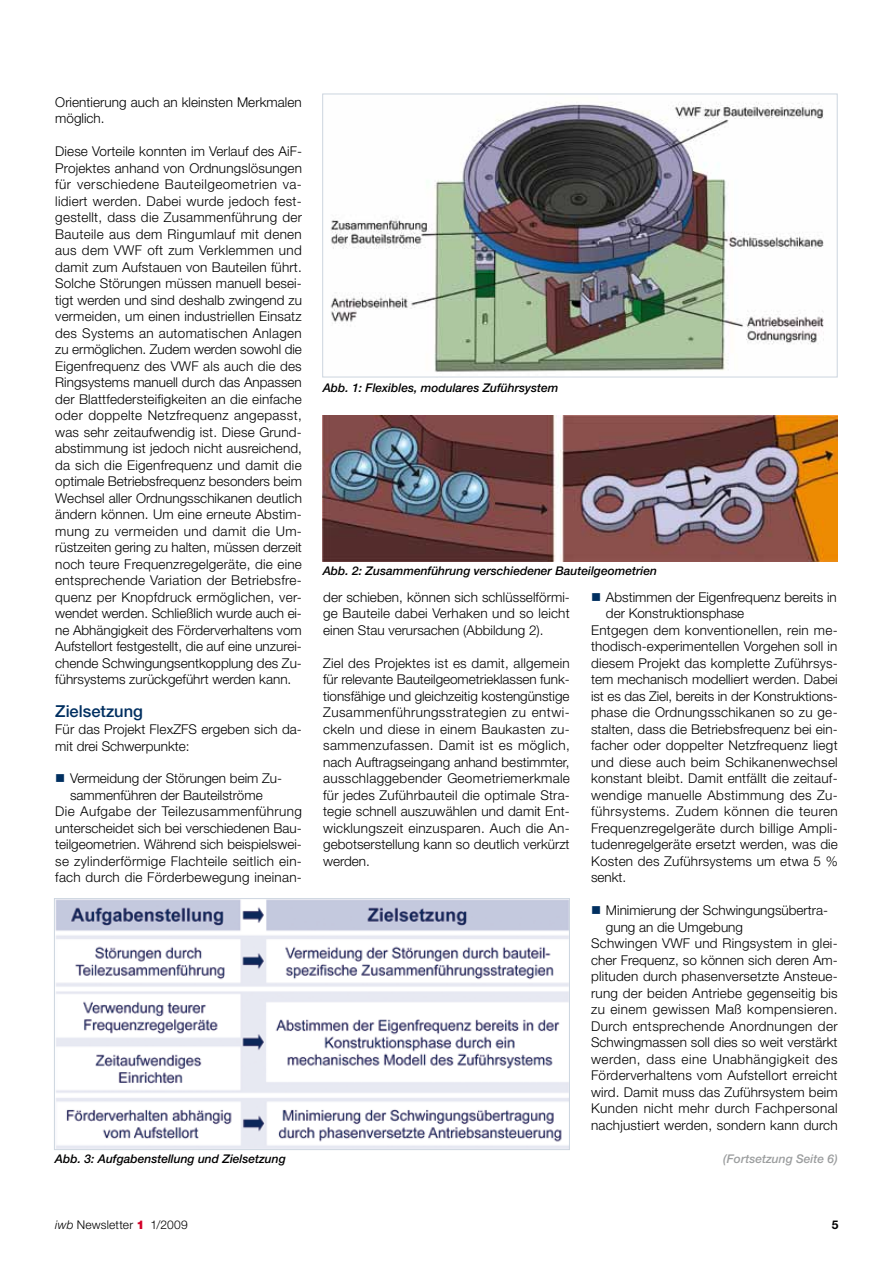
<style>
.page{position:relative;width:893px;height:1263px;background:#fff}
.page>*{position:absolute;margin:0;border:0;box-sizing:border-box;transform-origin:0 0}
.t1{font:500 16.5px "Helvetica Neue LT Std";color:#002f60}
.t2{font:300 13.5px/16.5px "Helvetica Neue LT Std";letter-spacing:.01em;color:#000;text-align:justify}
.t3{font:300 13.5px "Helvetica Neue LT Std";letter-spacing:.03em;color:#000}
.t4{font:300 13.5px "Helvetica Neue LT Std";letter-spacing:.035em;color:#000}
.t5{font:italic 500 12px "Helvetica Neue LT Std";color:#000}
.t6{font:300 12px "Helvetica Neue LT Std";letter-spacing:.015em;color:#000}
.t7{font:italic 500 12px "Helvetica Neue LT Std";color:#9c9e9f}
.t8{font:700 12px "Helvetica Neue LT Std";color:#000}
.s1{color:#002f60}
.s2{font-style:italic}
.s3{font-weight:900;color:#d40028}
</style>
<div class="page">
<img style="left:330px;top:102px;width:494px;height:270px">
<div style="left:322px;top:94px;width:516px;height:283px;border:1px solid #ccd5df"></div>
<img style="left:323px;top:416px;width:514px;height:145px">
<img style="left:56px;top:900px;width:512px;height:248px">
<div style="left:54px;top:898px;width:516px;height:252px;border:1px solid #ccd5df"></div>
<p class="t2" style="left:55px;top:94px;width:248px">Orientierung auch an kleinsten Merkmalen möglich.</p>
<p class="t2" style="left:55px;top:143px;width:248px">Diese Vorteile konnten im Verlauf des AiF-Projektes anhand von Ordnungslösungen für verschiedene Bauteilgeometrien va&shy;lidiert werden. Dabei wurde jedoch fest&shy;gestellt, dass die Zusammenführung der Bauteile aus dem Ringumlauf mit denen aus dem VWF oft zum Verklemmen und damit zum Aufstauen von Bauteilen führt.<br>Solche Störungen müssen manuell besei&shy;tigt werden und sind deshalb zwingend zu vermeiden, um einen industriellen Einsatz des Systems an automatischen Anlagen zu ermöglichen. Zudem werden sowohl die Eigenfrequenz des VWF als auch die des Ringsystems manuell durch das Anpassen der Blattfedersteifigkeiten an die einfache oder doppelte Netzfrequenz angepasst, was sehr zeitaufwendig ist. Diese Grund&shy;abstimmung ist jedoch nicht ausreichend, da sich die Eigenfrequenz und damit die optimale Betriebsfrequenz besonders beim Wechsel aller Ordnungsschikanen deutlich ändern können. Um eine erneute Abstim&shy;mung zu vermeiden und damit die Um&shy;rüstzeiten gering zu halten, müssen derzeit noch teure Frequenzregelgeräte, die eine entsprechende Variation der Betriebsfre&shy;quenz per Knopfdruck ermöglichen, ver&shy;wendet werden. Schließlich wurde auch ei&shy;ne Abhängigkeit des Förderverhaltens vom Aufstellort festgestellt, die auf eine unzurei&shy;chende Schwingungsentkopplung des Zu&shy;führsystems zurückgeführt werden kann.</p>
<p class="t1" style="left:55px;top:702px;width:89px">Zielsetzung</p>
<p class="t2" style="left:55px;top:721px;width:248px">Für das Projekt FlexZFS ergeben sich da&shy;mit drei Schwerpunkte:</p>
<p class="t2" style="left:55px;top:770px;width:228px"><span class="s1">■</span> Vermeidung der Störungen beim Zu-</p>
<p class="t2" style="left:70px;top:787px;width:194px">sammenführen der Bauteilströme</p>
<p class="t3" style="left:55px;top:803px;width:248px">Die Aufgabe der Teilezusammenführung</p>
<p class="t2" style="left:55px;top:820px;width:248px">unterscheidet sich bei verschiedenen Bau-</p>
<p class="t2" style="left:55px;top:836px;width:248px">teilgeometrien. Während sich beispielswei-</p>
<p class="t2" style="left:55px;top:853px;width:248px">se zylinderförmige Flachteile seitlich ein-</p>
<p class="t2" style="left:55px;top:869px;width:248px">fach durch die Förderbewegung ineinan-</p>
<p class="t5" style="left:323px;top:380px;width:237px">Abb. 1: Flexibles, modulares Zuführsystem</p>
<p class="t5" style="left:323px;top:563px;width:336px">Abb. 2: Zusammenführung verschiedener Bauteilgeometrien</p>
<p class="t2" style="left:323px;top:589px;width:248px">der schieben, können sich schlüsselförmi&shy;ge Bauteile dabei Verhaken und so leicht einen Stau verursachen (Abbildung 2).</p>
<p class="t2" style="left:323px;top:655px;width:248px">Ziel des Projektes ist es damit, allgemein für relevante Bauteilgeometrieklassen funk&shy;tionsfähige und gleichzeitig kostengünstige Zusammenführungsstrategien zu entwi&shy;ckeln und diese in einem Baukasten zu&shy;sammenzufassen. Damit ist es möglich, nach Auftragseingang anhand bestimmter, ausschlaggebender Geometriemerkmale für jedes Zuführbauteil die optimale Stra&shy;tegie schnell auszuwählen und damit Ent&shy;wicklungszeit einzusparen. Auch die An&shy;gebotserstellung kann so deutlich verkürzt werden.</p>
<p class="t2" style="left:591px;top:588px;width:247px"><span class="s1">■</span> Abstimmen der Eigenfrequenz bereits in</p>
<p class="t2" style="left:606px;top:605px;width:140px">der Konstruktionsphase</p>
<p class="t2" style="left:591px;top:621px;width:248px">Entgegen dem konventionellen, rein me-</p>
<p class="t2" style="left:591px;top:638px;width:248px">thodisch-experimentellen Vorgehen soll in</p>
<p class="t2" style="left:591px;top:654px;width:248px">diesem Projekt das komplette Zuführsys-</p>
<p class="t2" style="left:591px;top:671px;width:248px">tem mechanisch modelliert werden. Dabei</p>
<p class="t2" style="left:591px;top:687px;width:248px">ist es das Ziel, bereits in der Konstruktions-</p>
<p class="t2" style="left:591px;top:704px;width:248px">phase die Ordnungsschikanen so zu ge-</p>
<p class="t2" style="left:591px;top:720px;width:248px">stalten, dass die Betriebsfrequenz bei ein-</p>
<p class="t2" style="left:591px;top:737px;width:248px">facher oder doppelter Netzfrequenz liegt</p>
<p class="t2" style="left:591px;top:753px;width:248px">und diese auch beim Schikanenwechsel</p>
<p class="t2" style="left:591px;top:770px;width:248px">konstant bleibt. Damit entfällt die zeitauf-</p>
<p class="t2" style="left:591px;top:786px;width:248px">wendige manuelle Abstimmung des Zu-</p>
<p class="t4" style="left:591px;top:803px;width:248px">führsystems. Zudem können die teuren</p>
<p class="t2" style="left:591px;top:819px;width:248px">Frequenzregelgeräte durch billige Ampli-</p>
<p class="t2" style="left:591px;top:836px;width:248px">tudenregelgeräte ersetzt werden, was die</p>
<p class="t2" style="left:591px;top:852px;width:248px">Kosten des Zuführsystems um etwa 5 %</p>
<p class="t2" style="left:591px;top:869px;width:37px">senkt.</p>
<p class="t2" style="left:591px;top:902px;width:238px"><span class="s1">■</span> Minimierung der Schwingungsübertra-</p>
<p class="t2" style="left:606px;top:918px;width:139px">gung an die Umgebung</p>
<p class="t2" style="left:591px;top:935px;width:248px">Schwingen VWF und Ringsystem in glei-</p>
<p class="t2" style="left:591px;top:951px;width:248px">cher Frequenz, so können sich deren Am-</p>
<p class="t2" style="left:591px;top:968px;width:248px">plituden durch phasenversetzte Ansteue-</p>
<p class="t2" style="left:591px;top:984px;width:248px">rung der beiden Antriebe gegenseitig bis</p>
<p class="t3" style="left:591px;top:1001px;width:248px">zu einem gewissen Maß kompensieren.</p>
<p class="t3" style="left:591px;top:1018px;width:248px">Durch entsprechende Anordnungen der</p>
<p class="t2" style="left:591px;top:1034px;width:248px">Schwingmassen soll dies so weit verstärkt</p>
<p class="t4" style="left:591px;top:1051px;width:248px">werden, dass eine Unabhängigkeit des</p>
<p class="t2" style="left:591px;top:1067px;width:248px">Förderverhaltens vom Aufstellort erreicht</p>
<p class="t2" style="left:591px;top:1083px;width:248px">wird. Damit muss das Zuführsystem beim</p>
<p class="t3" style="left:591px;top:1100px;width:248px">Kunden nicht mehr durch Fachpersonal</p>
<p class="t2" style="left:591px;top:1116px;width:248px">nachjustiert werden, sondern kann durch</p>
<p class="t5" style="left:55px;top:1152px;width:232px">Abb. 3: Aufgabenstellung und Zielsetzung</p>
<p class="t7" style="left:723px;top:1152px;width:116px">(Fortsetzung Seite 6)</p>
<p class="t6" style="left:55px;top:1217px;width:134px"><span class="s2">iwb</span> Newsletter <span class="s3">1</span> 1/2009</p>
<p class="t8" style="left:832px;top:1217px;width:8px">5</p>
</div>
